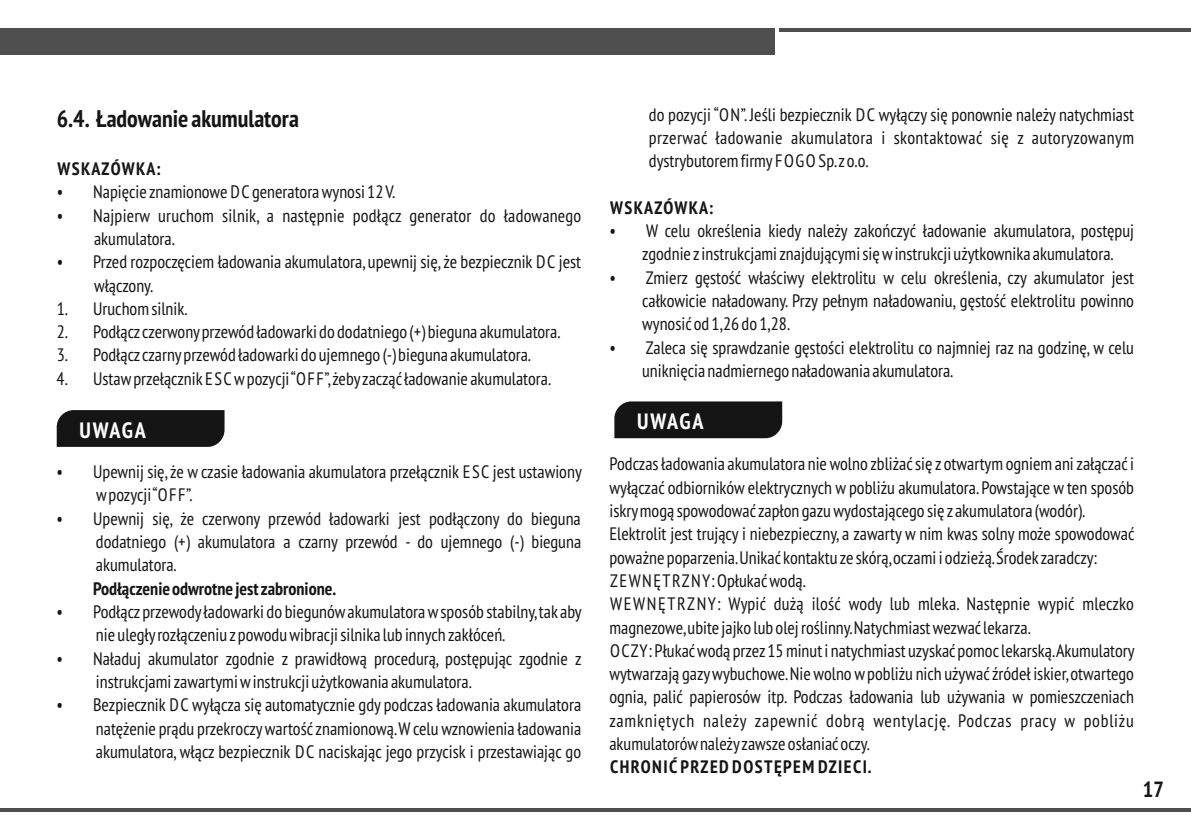
<style>
.page{position:relative;width:1191px;height:840px;background:#fff}
.page>*{position:absolute;margin:0;border:0;box-sizing:border-box;transform-origin:0 0}
.t1{font:700 condensed 24px "PT Sans";color:#151515}
.t2{font:700 condensed 22.2px "PT Sans";letter-spacing:.065em;color:#fefefe}
.t3{font:700 condensed 22px "PT Sans";color:#151515}
.t4{font:condensed 18px/23.2px "PT Sans";color:#151515}
.t5{font:700 condensed 18px "PT Sans";color:#151515}
.t6{font:700 condensed 18px "PT Sans";letter-spacing:.08em;color:#151515}
.t7{font:700 condensed 18px "PT Sans";letter-spacing:.055em;color:#151515}
</style>
<div class="page">
<hr style="left:0;top:808px;width:1191px;height:3px;background:#4e4e4e">
<div style="left:0;top:28px;width:774px;height:27px;background:#4e4e4e"></div>
<hr style="left:779px;top:28px;width:412px;height:4px;background:#4e4e4e">
<div style="left:57px;top:410px;width:167px;height:36px;background:#151515"></div>
<div style="left:614px;top:401px;width:168px;height:37px;background:#151515"></div>
<h1 class="t1" style="left:57px;top:102px;width:244px">6.4. Ładowanie akumulatora</h1>
<p class="t7" style="left:57px;top:156px;width:105px">WSKAZÓWKA:</p>
<p class="t4" style="left:57px;top:180px;width:340px">• Napięcie znamionowe DC generatora wynosi 12 V.</p>
<p class="t4" style="left:94px;top:203px;width:488px;text-indent:-37px">• Najpierw uruchom silnik, a następnie podłącz generator do ładowanego akumulatora.</p>
<p class="t4" style="left:94px;top:250px;width:488px;text-indent:-37px">• Przed rozpoczęciem ładowania akumulatora, upewnij się,że bezpiecznik DC jest włączony.</p>
<p class="t4" style="left:57px;top:296px;width:132px">1. Uruchom silnik.</p>
<p class="t4" style="left:57px;top:319px;width:505px">2. Podłączczerwonyprzewód ładowarki do dodatniego (+) bieguna akumulatora.</p>
<p class="t4" style="left:57px;top:343px;width:476px">3. Podłączczarnyprzewód ładowarki do ujemnego (-) bieguna akumulatora.</p>
<p class="t4" style="left:57px;top:366px;width:496px">4. Ustawprzełącznik ESCwpozycji “OFF”,żebyzacząćładowanie akumulatora.</p>
<p class="t2" style="left:79px;top:415px;width:68px">UWAGA</p>
<p class="t4" style="left:96px;top:459px;width:487px;text-indent:-39px">• Upewnij się,że w czasie ładowania akumulatora przełącznik ESC jest ustawiony wpozycji “OFF”.</p>
<p class="t4" style="left:96px;top:506px;width:487px;text-align:justify;text-indent:-39px">• Upewnij się, że czerwony przewód ładowarki jest podłączony do bieguna dodatniego (+) akumulatora a czarny przewód - do ujemnego (-) bieguna akumulatora.</p>
<p class="t5" style="left:93px;top:576px;width:245px">Podłączenie odwrotne jest zabronione.</p>
<p class="t4" style="left:96px;top:599px;width:487px;text-indent:-39px">• Podłącz przewodyładowarki do biegunówakumulatora wsposób stabilny,tak aby nie uległyrozłączeniu zpowodu wibracji silnika lub innych zakłóceń.</p>
<p class="t4" style="left:96px;top:646px;width:487px;text-indent:-39px">• Naładuj akumulator zgodnie z prawidłową procedurą, postępując zgodnie z instrukcjami zawartymi winstrukcji użytkowania akumulatora.</p>
<p class="t4" style="left:96px;top:692px;width:487px;text-align:justify;text-indent:-39px">• Bezpiecznik DC wyłącza się automatycznie gdy podczas ładowania akumulatora natężenie prądu przekroczywartośćznamionową.Wcelu wznowienia ładowania akumulatora, włącz bezpiecznik DC naciskając jego przycisk i przestawiając go</p>
<p class="t4" style="left:649px;top:102px;width:487px;text-align:justify">do pozycji “ON”. Jeśli bezpiecznik DC wyłączy się ponownie należy natychmiast przerwać ładowanie akumulatora i skontaktować się z autoryzowanym dystrybutorem firmy FOGO Sp.zo.o.</p>
<p class="t7" style="left:610px;top:195px;width:105px">WSKAZÓWKA:</p>
<p class="t4" style="left:642px;top:219px;width:493px;text-indent:-33px">• W celu określenia kiedy należy zakończyć ładowanie akumulatora, postępuj zgodnie zinstrukcjami znajdującymi się winstrukcji użytkownika akumulatora.</p>
<p class="t4" style="left:642px;top:265px;width:493px;text-align:justify;text-indent:-33px">• Zmierz gęstość właściwy elektrolitu w celu określenia, czy akumulator jest całkowicie naładowany. Przy pełnym naładowaniu, gęstość elektrolitu powinno wynosićod 1,26 do 1,28.</p>
<p class="t4" style="left:642px;top:335px;width:493px;text-indent:-33px">• Zaleca się sprawdzanie gęstości elektrolitu co najmniej raz na godzinę, w celu uniknięcia nadmiernego naładowania akumulatora.</p>
<p class="t2" style="left:637px;top:406px;width:68px">UWAGA</p>
<p class="t4" style="left:609px;top:451px;width:526px">Podczas ładowania akumulatora nie wolno zbliżaćsię z otwartym ogniem ani załączaći wyłączać odbiorników elektrycznych w pobliżu akumulatora. Powstające w ten sposób iskrymogą spowodowaćzapłon gazu wydostającego się zakumulatora (wodór).<br>Elektrolit jest trujący i niebezpieczny, a zawarty w nim kwas solny może spowodować poważne poparzenia.Unikaćkontaktu ze skórą,oczami i odzieżą.Środekzaradczy:<br>ZEWNĘTRZNY: Opłukaćwodą.<br>WEWNĘTRZNY: Wypić dużą ilość wody lub mleka. Następnie wypić mleczko magnezowe,ubite jajko lub olej roślinny.Natychmiast wezwaćlekarza.<br>OCZY: Płukaćwodą przez15 minut i natychmiast uzyskaćpomoclekarską.Akumulatory wytwarzają gazywybuchowe.Nie wolno wpobliżu nich używaćźródeł iskier,otwartego ognia, palić papierosów itp. Podczas ładowania lub używania w pomieszczeniach zamkniętych należy zapewnić dobrą wentylację. Podczas pracy w pobliżu akumulatorównależyzawsze osłaniaćoczy.</p>
<p class="t6" style="left:610px;top:754px;width:263px">CHRONIĆPRZED DOSTĘPEM DZIECI.</p>
<p class="t3" style="left:1142px;top:774px;width:23px">17</p>
</div>
